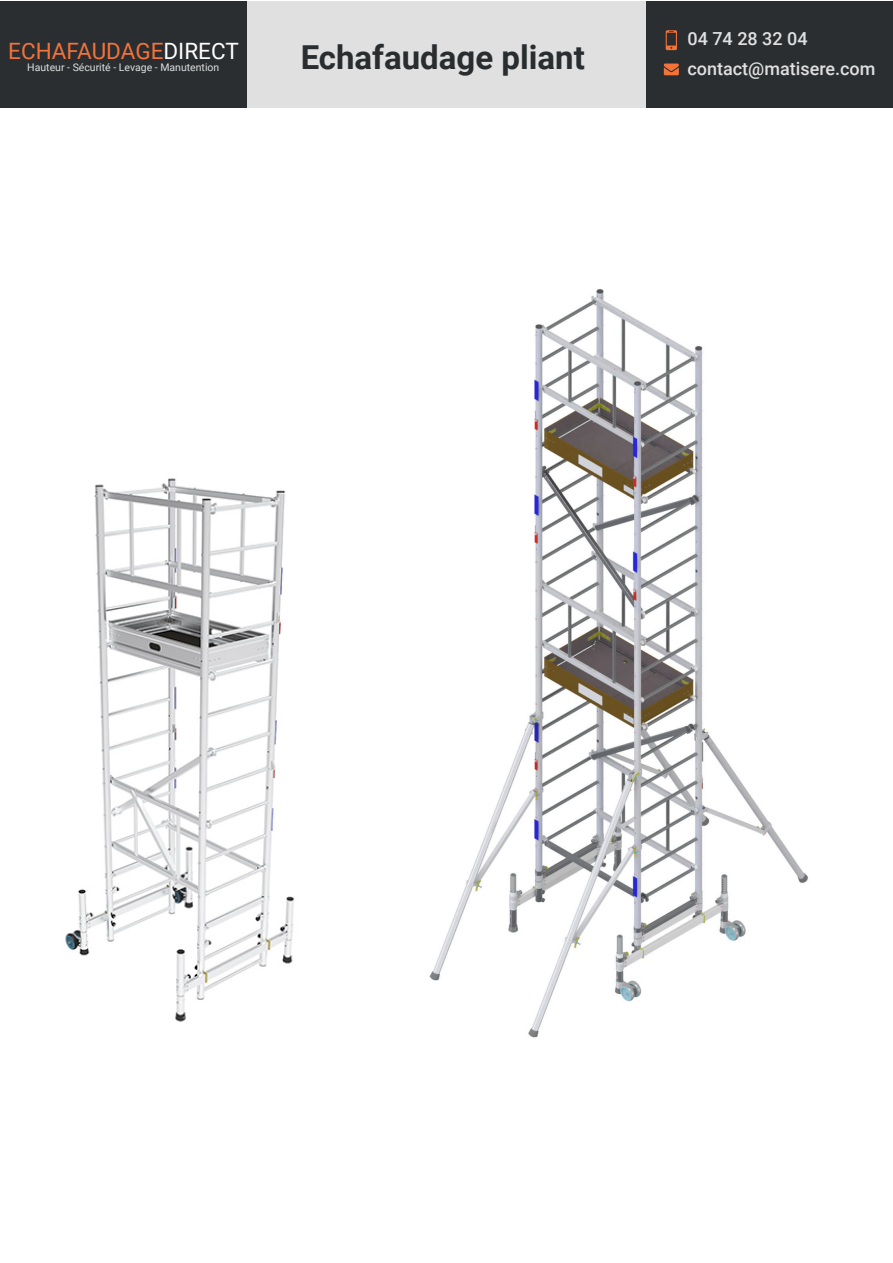
<style>
.page{position:relative;width:893px;height:1263px;background:#fff}
.page>*{position:absolute;margin:0;border:0;box-sizing:border-box;transform-origin:0 0}
.t1{font:700 33px "Roboto";color:#292d2f}
.t2{font:22.5px "Roboto";color:#f3733a}
.t3{font:500 18px/29.2px "Roboto";color:#dfe0df}
.t4{font:10.5px "Roboto";color:#dfe0df}
.s1{color:#fff}
</style>
<div class="page">
<img style="left:65px;top:478px;width:230px;height:544px">
<div style="left:247px;top:2px;width:399px;height:106px;background:#dfe0df"></div>
<div style="left:0;top:2px;width:247px;height:106px;background:#2a2e31"></div>
<div style="left:646px;top:2px;width:247px;height:106px;background:#2a2e31"></div>
<svg style="left:666px;top:30px;width:11px;height:20px"></svg>
<svg style="left:664px;top:64px;width:15px;height:11px"></svg>
<img style="left:429px;top:289px;width:379px;height:749px">
<h2 class="t2" style="left:8px;top:35px;width:232px">ECHAFAUDAGE<span class="s1">DIRECT</span></h2>
<p class="t4" style="left:27px;top:60px;width:194px">Hauteur - Sécurité - Levage - Manutention</p>
<h1 class="t1" style="left:301px;top:34px;width:286px">Echafaudage pliant</h1>
<h3 class="t3" style="left:687px;top:24px;width:190px">04 74 28 32 04 contact@matisere.com</h3>
</div>
